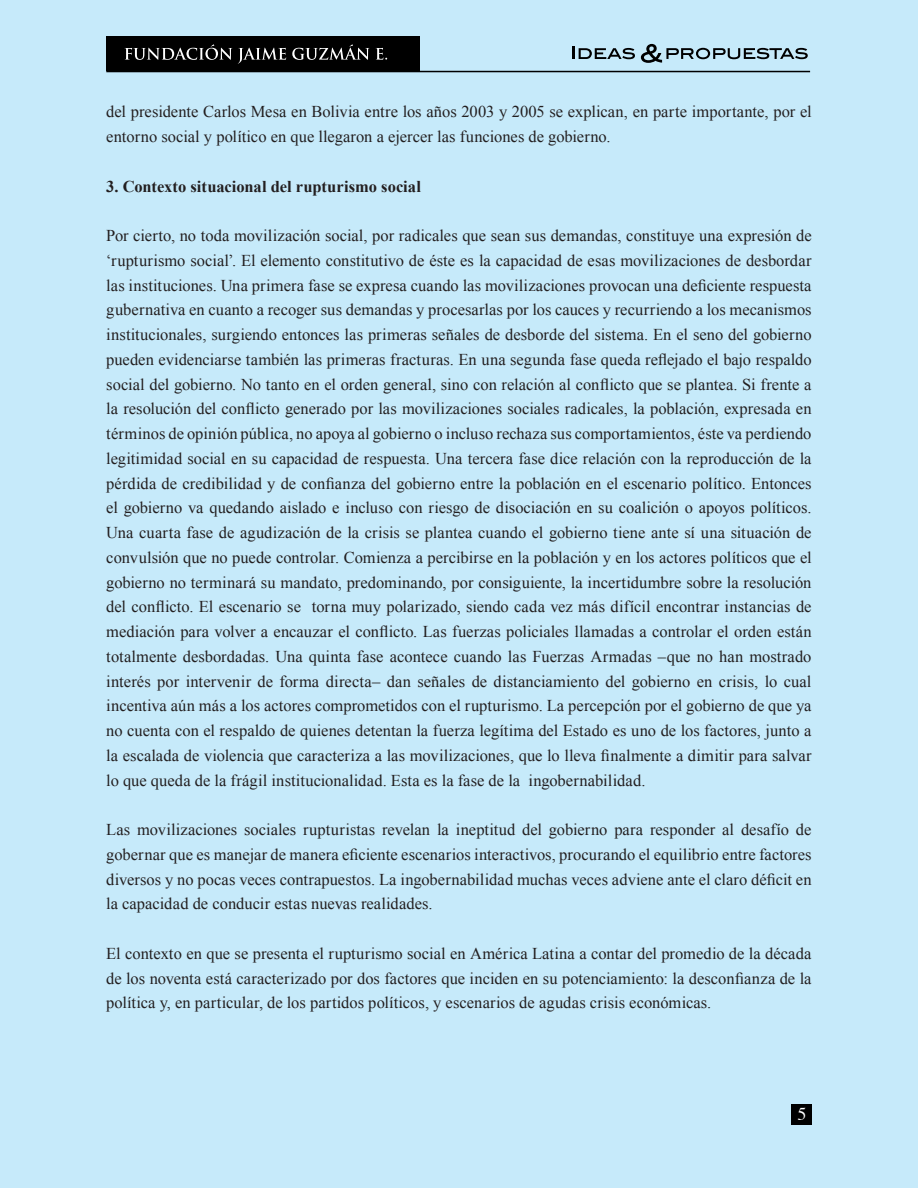
<style>
.page{position:relative;width:918px;height:1188px;background:#c6eafa}
.page>*{position:absolute;margin:0;border:0;box-sizing:border-box;transform-origin:0 0}
.t1{font:18px "Times";color:#fff}
.Preformatted{font:16.5px/24.8px "Times New Roman";color:#231f20;text-align:justify}
.t2{font:700 16.5px "Times New Roman";color:#231f20}
</style>
<div class="page">
<svg style="left:573px;top:46px;width:62px;height:13px"></svg>
<svg style="left:641px;top:44px;width:167px;height:19px"></svg>
<div style="left:106px;top:36px;width:313px;height:35px;background:#000"></div>
<svg style="left:125px;top:44px;width:107px;height:16px"></svg>
<svg style="left:238px;top:48px;width:48px;height:16px"></svg>
<svg style="left:292px;top:44px;width:77px;height:16px"></svg>
<svg style="left:376px;top:48px;width:11px;height:12px"></svg>
<hr style="left:106px;top:71px;width:704px;height:1px;background:#000">
<div style="left:792px;top:1104px;width:20px;height:20px;background:#000"></div>
<p class="Preformatted" style="left:106px;top:99px;width:707px">del presidente Carlos Mesa en Bolivia entre los años 2003 y 2005 se explican, en parte importante, por el entorno social y político en que llegaron a ejercer las funciones de gobierno.</p>
<p class="t2" style="left:106px;top:175px;width:316px">3. Contexto situacional del rupturismo social</p>
<p class="Preformatted" style="left:106px;top:223px;width:707px">Por cierto, no toda movilización social, por radicales que sean sus demandas, constituye una expresión de ‘rupturismo social’. El elemento constitutivo de éste es la capacidad de esas movilizaciones de desbordar las instituciones. Una primera fase se expresa cuando las movilizaciones provocan una deficiente respuesta gubernativa en cuanto a recoger sus demandas y procesarlas por los cauces y recurriendo a los mecanismos institucionales, surgiendo entonces las primeras señales de desborde del sistema. En el seno del gobierno pueden evidenciarse también las primeras fracturas. En una segunda fase queda reflejado el bajo respaldo social del gobierno. No tanto en el orden general, sino con relación al conflicto que se plantea. Si frente a la resolución del conflicto generado por las movilizaciones sociales radicales, la población, expresada en términos de opinión pública, no apoya al gobierno o incluso rechaza sus comportamientos, éste va perdiendo legitimidad social en su capacidad de respuesta. Una tercera fase dice relación con la reproducción de la pérdida de credibilidad y de confianza del gobierno entre la población en el escenario político. Entonces el gobierno va quedando aislado e incluso con riesgo de disociación en su coalición o apoyos políticos.<br>Una cuarta fase de agudización de la crisis se plantea cuando el gobierno tiene ante sí una situación de convulsión que no puede controlar. Comienza a percibirse en la población y en los actores políticos que el gobierno no terminará su mandato, predominando, por consiguiente, la incertidumbre sobre la resolución del conflicto. El escenario se torna muy polarizado, siendo cada vez más difícil encontrar instancias de mediación para volver a encauzar el conflicto. Las fuerzas policiales llamadas a controlar el orden están totalmente desbordadas. Una quinta fase acontece cuando las Fuerzas Armadas –que no han mostrado interés por intervenir de forma directa– dan señales de distanciamiento del gobierno en crisis, lo cual incentiva aún más a los actores comprometidos con el rupturismo. La percepción por el gobierno de que ya no cuenta con el respaldo de quienes detentan la fuerza legítima del Estado es uno de los factores, junto a la escalada de violencia que caracteriza a las movilizaciones, que lo lleva finalmente a dimitir para salvar lo que queda de la frágil institucionalidad. Esta es la fase de la ingobernabilidad.</p>
<p class="Preformatted" style="left:106px;top:817px;width:707px">Las movilizaciones sociales rupturistas revelan la ineptitud del gobierno para responder al desafío de gobernar que es manejar de manera eficiente escenarios interactivos, procurando el equilibrio entre factores diversos y no pocas veces contrapuestos. La ingobernabilidad muchas veces adviene ante el claro déficit en la capacidad de conducir estas nuevas realidades.</p>
<p class="Preformatted" style="left:106px;top:941px;width:707px">El contexto en que se presenta el rupturismo social en América Latina a contar del promedio de la década de los noventa está caracterizado por dos factores que inciden en su potenciamiento: la desconfianza de la política y, en particular, de los partidos políticos, y escenarios de agudas crisis económicas.</p>
<p class="t1" style="left:797px;top:1097px;width:10px">5</p>
</div>
